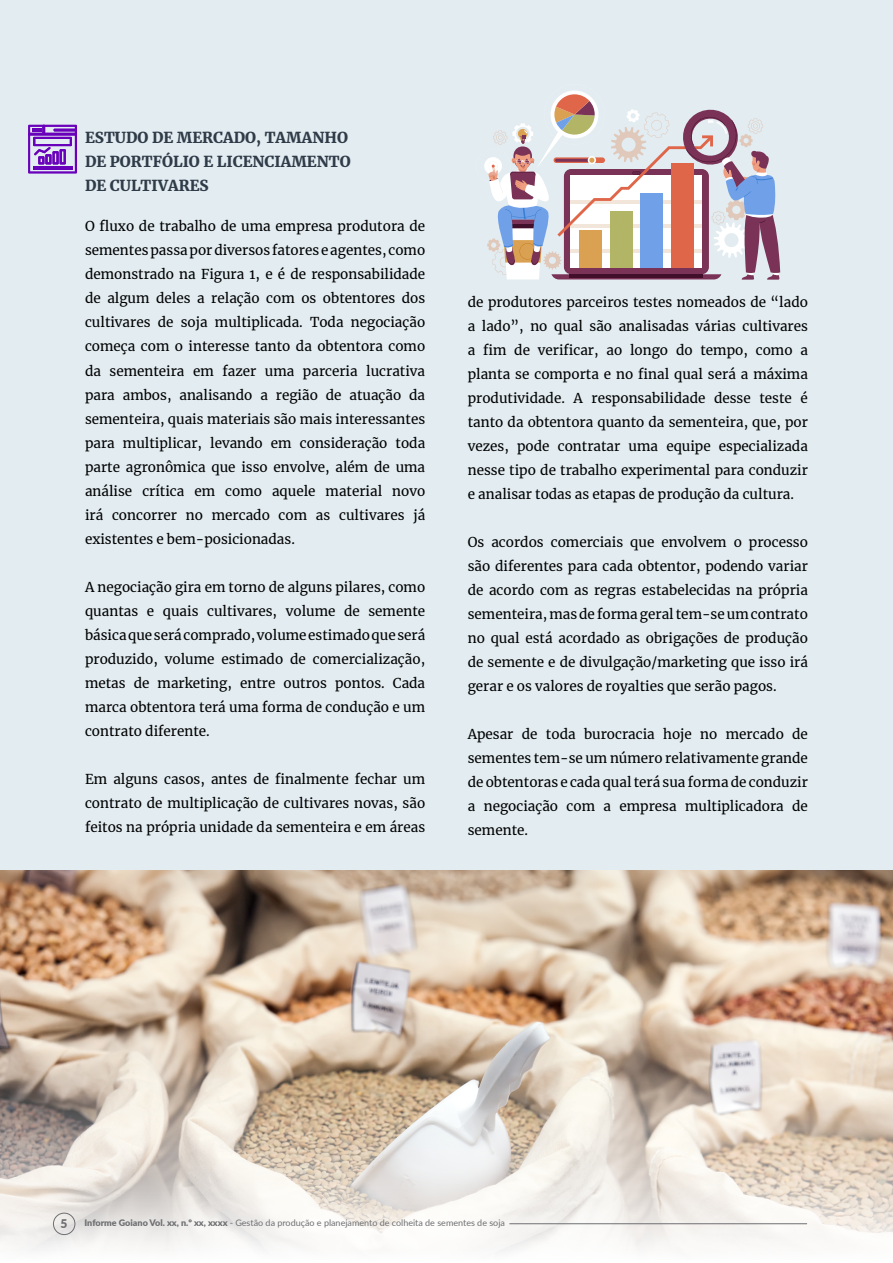
<style>
.page{position:relative;width:893px;height:1263px;background:#fff}
.page>*{position:absolute;margin:0;border:0;box-sizing:border-box;transform-origin:0 0}
.t1{font:900 15px/24px "Merriweather";color:#2f3b48}
.t2{font:13.5px/24px "Merriweather";color:#000;text-align:justify}
.t3{font:900 12px "Lato";color:#6e6f72}
.t4{font:9px "Lato";color:#6e6f72}
.s1{font-weight:900}
</style>
<div class="page">
<div style="left:0;top:0;width:893px;height:1025px;background:#e2ecf1"></div>
<img style="left:0;top:870px;width:893px;height:120px">
<svg style="left:0;top:990px;width:893px;height:262px"></svg>
<svg style="left:28px;top:125px;width:49px;height:49px"></svg>
<svg style="left:484px;top:90px;width:296px;height:190px"></svg>
<div style="left:53px;top:1213px;width:22px;height:22px;border:1px solid #6e6f72;border-radius:50%"></div>
<hr style="left:509px;top:1223px;width:298px;height:1px;background:#6e6f72">
<p class="t1" style="left:85px;top:125px;width:267px">ESTUDO DE MERCADO, TAMANHO<br>DE PORTFÓLIO E LICENCIAMENTO<br>DE CULTIVARES</p>
<p class="t2" style="left:85px;top:214px;width:342px">O fluxo de trabalho de uma empresa produtora de sementes passa por diversos fatores e agentes, como demonstrado na Figura 1, e é de responsabilidade de algum deles a relação com os obtentores dos cultivares de soja multiplicada. Toda negociação começa com o interesse tanto da obtentora como da sementeira em fazer uma parceria lucrativa para ambos, analisando a região de atuação da sementeira, quais materiais são mais interessantes para multiplicar, levando em consideração toda parte agronômica que isso envolve, além de uma análise crítica em como aquele material novo irá concorrer no mercado com as cultivares já existentes e bem-posicionadas.</p>
<p class="t2" style="left:85px;top:574px;width:342px">A negociação gira em torno de alguns pilares, como quantas e quais cultivares, volume de semente básica que será comprado, volume estimado que será produzido, volume estimado de comercialização, metas de marketing, entre outros pontos. Cada marca obtentora terá uma forma de condução e um contrato diferente.</p>
<p class="t2" style="left:85px;top:766px;width:342px">Em alguns casos, antes de finalmente fechar um contrato de multiplicação de cultivares novas, são feitos na própria unidade da sementeira e em áreas</p>
<p class="t2" style="left:468px;top:290px;width:342px">de produtores parceiros testes nomeados de “lado a lado”, no qual são analisadas várias cultivares a fim de verificar, ao longo do tempo, como a planta se comporta e no final qual será a máxima produtividade. A responsabilidade desse teste é tanto da obtentora quanto da sementeira, que, por vezes, pode contratar uma equipe especializada nesse tipo de trabalho experimental para conduzir e analisar todas as etapas de produção da cultura.</p>
<p class="t2" style="left:468px;top:530px;width:342px">Os acordos comerciais que envolvem o processo são diferentes para cada obtentor, podendo variar de acordo com as regras estabelecidas na própria sementeira, mas de forma geral tem-se um contrato no qual está acordado as obrigações de produção de semente e de divulgação/marketing que isso irá gerar e os valores de royalties que serão pagos.</p>
<p class="t2" style="left:468px;top:722px;width:342px">Apesar de toda burocracia hoje no mercado de sementes tem-se um número relativamente grande de obtentoras e cada qual terá sua forma de conduzir a negociação com a empresa multiplicadora de semente.</p>
<p class="t3" style="left:60px;top:1215px;width:8px">5</p>
<p class="t4" style="left:85px;top:1216px;width:422px"><span class="s1">Informe Goiano Vol. xx, n.º xx, xxxx</span> - Gestão da produção e planejamento de colheita de sementes de soja</p>
</div>
